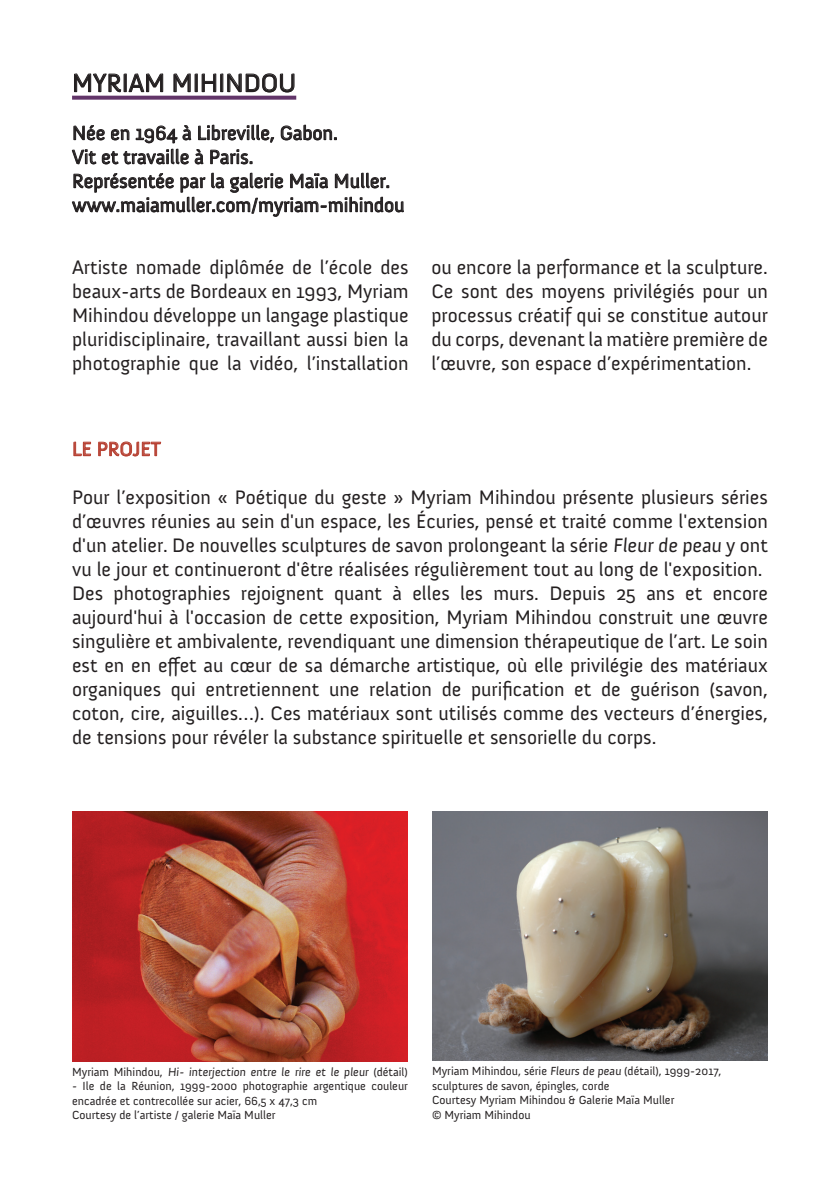
<style>
.page{position:relative;width:840px;height:1191px;background:#fff}
.page>*{position:absolute;margin:0;border:0;box-sizing:border-box;transform-origin:0 0}
.t1{font:26px "Anivers";color:#231f20}
.t2{font:20px/24px "Anivers";color:#231f20}
.t3{font:20px "Anivers";color:#b74234}
.t4{font:12px/14.4px "Anivers";color:#231f20}
</style>
<div class="page">
<svg style="left:72px;top:96px;width:224px;height:4px"></svg>
<svg style="left:74px;top:73px;width:89px;height:19px"></svg>
<svg style="left:173px;top:73px;width:121px;height:20px"></svg>
<svg style="left:280px;top:124px;width:57px;height:16px"></svg>
<svg style="left:72px;top:124px;width:202px;height:40px"></svg>
<svg style="left:72px;top:172px;width:332px;height:45px"></svg>
<img style="left:73px;top:812px;width:335px;height:249px">
<img style="left:432px;top:812px;width:335px;height:248px">
<svg style="left:73px;top:441px;width:18px;height:15px"></svg>
<svg style="left:98px;top:441px;width:63px;height:15px"></svg>
<h1 class="t1" style="left:72px;top:69px;width:49px">Myriam</h1>
<h1 class="t1" style="left:171px;top:69px;width:36px">Mihindo</h1>
<h1 class="t1" style="left:278px;top:69px;width:20px">u</h1>
<p class="t2" style="left:72px;top:121px;width:334px">Née en 1964 à Libreville, Gabon.<br>Vit et travaille à Paris.<br>Représentée par la galerie Maïa Muller. www.maiamuller.com/myriam-mihindou</p>
<p class="t2" style="left:72px;top:256px;width:338px;text-align:justify">Artiste nomade diplômée de l’école des beaux-arts de Bordeaux en 1993, Myriam Mihindou développe un langage plastique pluridisciplinaire, travaillant aussi bien la photographie que la vidéo, l’installation</p>
<p class="t2" style="left:431px;top:256px;width:338px;text-align:justify">ou encore la performance et la sculpture.<br>Ce sont des moyens privilégiés pour un processus créatif qui se constitue autour du corps, devenant la matière première de l’œuvre, son espace d’expérimentation.</p>
<p class="t3" style="left:72px;top:438px;width:36px">Le proje</p>
<p class="t3" style="left:151px;top:438px;width:11px">t</p>
<p class="t2" style="left:72px;top:485px;width:697px">Pour l’exposition « Poétique du geste » Myriam Mihindou présente plusieurs séries d’œuvres réunies au sein d'un espace, les Écuries, pensé et traité comme l'extension d'un atelier. De nouvelles sculptures de savon prolongeant la série Fleur de peau y ont vu le jour et continueront d'être réalisées régulièrement tout au long de l'exposition.<br>Des photographies rejoignent quant à elles les murs. Depuis 25 ans et encore aujourd'hui à l'occasion de cette exposition, Myriam Mihindou construit une œuvre singulière et ambivalente, revendiquant une dimension thérapeutique de l’art. Le soin est en en effet au cœur de sa démarche artistique, où elle privilégie des matériaux organiques qui entretiennent une relation de purification et de guérison (savon, coton, cire, aiguilles…). Ces matériaux sont utilisés comme des vecteurs d’énergies, de tensions pour révéler la substance spirituelle et sensorielle du corps.</p>
<p class="t4" style="left:72px;top:1064px;width:337px">Myriam Mihindou, Hi- interjection entre le rire et le pleur (détail)</p>
<p class="t4" style="left:72px;top:1079px;width:337px">- Ile de la Réunion, 1999-2000 photographie argentique couleur encadrée et contrecollée sur acier, 66,5 x 47,3 cm<br>Courtesy de l’artiste / galerie Maïa Muller</p>
<p class="t4" style="left:432px;top:1064px;width:291px">Myriam Mihindou, série Fleurs de peau (détail), 1999-2017, sculptures de savon, épingles, corde<br>Courtesy Myriam Mihindou &amp; Galerie Maïa Muller<br>© Myriam Mihindou</p>
</div>
